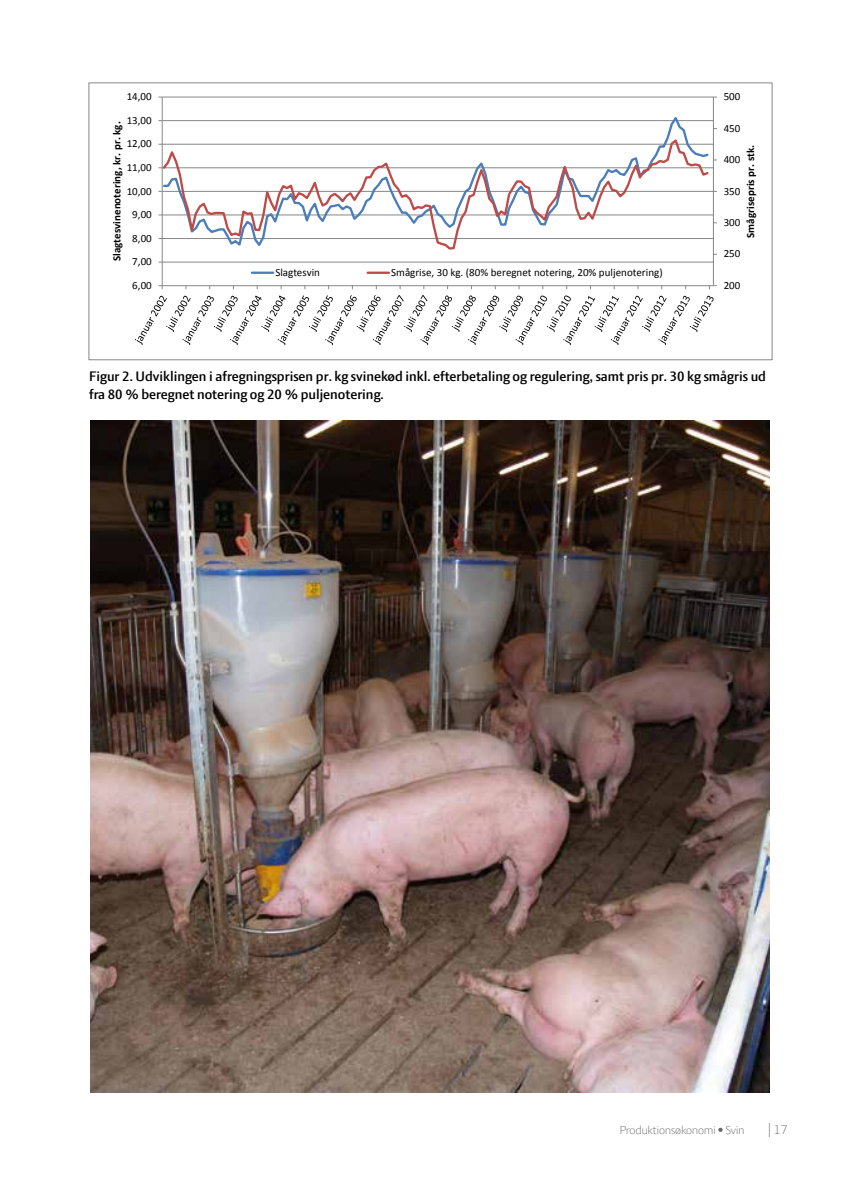
<style>
.page{position:relative;width:844px;height:1191px;background:#fff}
.page>*{position:absolute;margin:0;border:0;box-sizing:border-box;transform-origin:0 0}
.t1{font:600 14.88px/17.8px "LF Press Sans";color:#000}
.t2{font:300 14px "LF Press Sans";color:#646363}
.t3{font:300 12.25px "LF Press Sans";color:#646363}
.t4{font:11.03px "Calibri";color:#000}
.t5{font:700 11.03px "Calibri";letter-spacing:.005em;color:#000}
</style>
<div class="page">
<hr style="left:162px;top:262px;width:551px;height:1px;background:#868686">
<hr style="left:162px;top:238px;width:551px;height:1px;background:#868686">
<hr style="left:162px;top:215px;width:551px;height:1px;background:#868686">
<hr style="left:162px;top:191px;width:551px;height:1px;background:#868686">
<hr style="left:162px;top:167px;width:551px;height:1px;background:#868686">
<hr style="left:162px;top:144px;width:551px;height:1px;background:#868686">
<hr style="left:162px;top:120px;width:551px;height:1px;background:#868686">
<hr style="left:162px;top:97px;width:551px;height:1px;background:#868686">
<hr style="left:712px;top:97px;width:1px;height:189px;background:#868686">
<hr style="left:162px;top:97px;width:1px;height:189px;background:#868686">
<hr style="left:162px;top:285px;width:551px;height:1px;background:#868686">
<svg style="left:158px;top:285px;width:5px;height:4px"></svg>
<svg style="left:709px;top:285px;width:7px;height:4px"></svg>
<svg style="left:162px;top:113px;width:548px;height:24px"></svg>
<svg style="left:161px;top:137px;width:549px;height:114px"></svg>
<svg style="left:135px;top:295px;width:578px;height:50px"></svg>
<hr style="left:252px;top:271px;width:21px;height:3px;background:#4a7ebb">
<hr style="left:367px;top:271px;width:22px;height:3px;background:#be4b48">
<div style="left:88px;top:82px;width:684px;height:278px;border:1px solid #868686"></div>
<img style="left:90px;top:420px;width:679px;height:672px">
<p class="t4" style="left:127px;top:90px;width:27px">14,00</p>
<p class="t4" style="left:127px;top:113px;width:27px">13,00</p>
<p class="t5" style="left:110px;top:261px;width:141px;rotate:-90deg">Slagtesvinenotering, kr. pr. kg.</p>
<p class="t4" style="left:127px;top:137px;width:27px">12,00</p>
<p class="t4" style="left:127px;top:160px;width:27px">11,00</p>
<p class="t4" style="left:127px;top:184px;width:27px">10,00</p>
<p class="t4" style="left:132px;top:207px;width:21px">9,00</p>
<p class="t4" style="left:132px;top:231px;width:21px">8,00</p>
<p class="t4" style="left:132px;top:255px;width:21px">7,00</p>
<p class="t4" style="left:132px;top:278px;width:21px">6,00</p>
<p class="t4" style="left:275px;top:265px;width:46px">Slagtesvin</p>
<p class="t4" style="left:391px;top:265px;width:273px">Smågrise, 30 kg. (80% beregnet notering, 20% puljenotering)</p>
<p class="t4" style="left:723px;top:90px;width:18px">500</p>
<p class="t4" style="left:723px;top:121px;width:18px">450</p>
<p class="t5" style="left:743px;top:238px;width:94px;rotate:-90deg">Smågrisepris pr. stk.</p>
<p class="t4" style="left:723px;top:152px;width:18px">400</p>
<p class="t4" style="left:723px;top:184px;width:18px">350</p>
<p class="t4" style="left:723px;top:215px;width:18px">300</p>
<p class="t4" style="left:723px;top:247px;width:18px">250</p>
<p class="t4" style="left:723px;top:278px;width:18px">200</p>
<p class="t1" style="left:89px;top:367px;width:678px">Figur 2. Udviklingen i afregningsprisen pr. kg svinekød inkl. efterbetaling og regulering, samt pris pr. 30 kg smågris ud fra 80 % beregnet notering og 20 % puljenotering.</p>
<p class="t3" style="left:619px;top:1123px;width:126px">Produktionsøkonomi • Svin</p>
<p class="t2" style="left:767px;top:1121px;width:22px">| 17</p>
</div>
